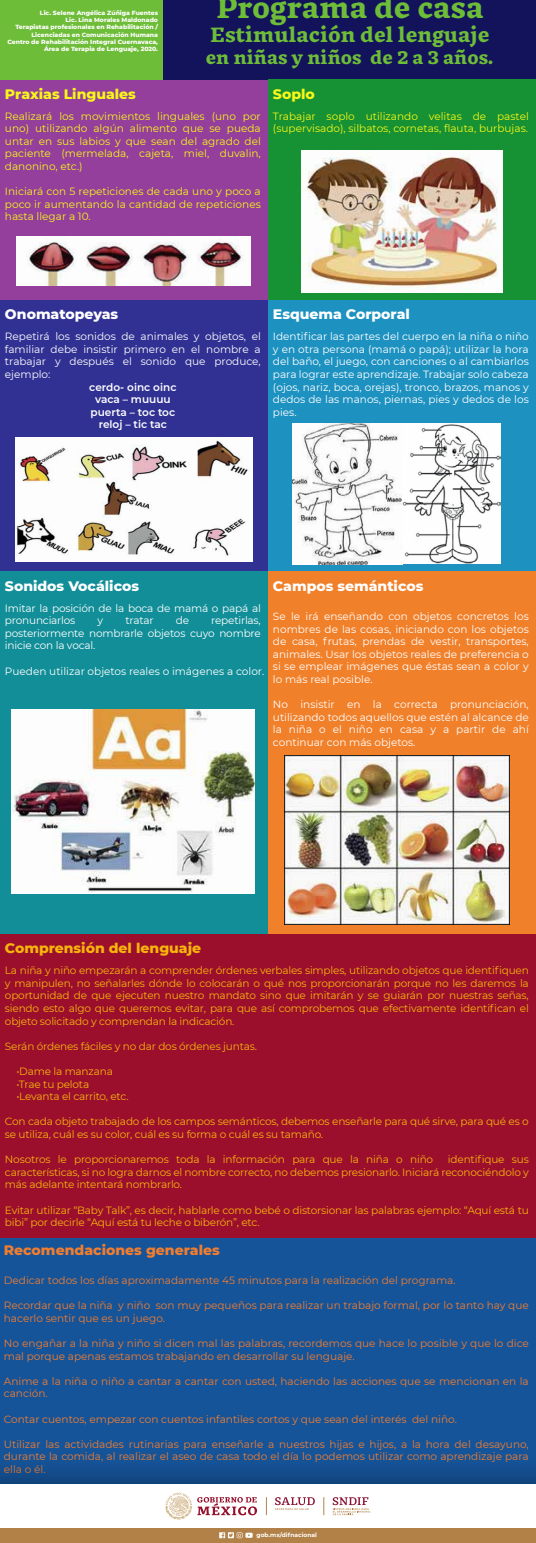
<style>
.page{position:relative;width:536px;height:1543px;background:#fff}
.page>*{position:absolute;margin:0;border:0;box-sizing:border-box;transform-origin:0 0}
.t1{font:900 29.14px "GMX";color:#6ebd38}
.t2{font:900 20.47px "GMX";color:#6ebd38}
.t3{font:900 18.2px "GMX";color:#6ebd38}
.t4{font:800 14px "Montserrat";color:#fff}
.t5{font:800 14px "Montserrat";color:#f17d2f}
.t6{font:800 14px "Montserrat";color:#f6b40c}
.t7{font:800 14px "Montserrat";color:#f7f719}
.t8{font:10.5px/12.6px "Montserrat";letter-spacing:-.02em;color:#f6b40c;text-align:justify}
.t9{font:10.5px/12.6px "Montserrat";color:#fff;text-align:justify}
.t10{font:10.5px/12.6px "Montserrat";color:#f17d2f}
.t11{font:10.5px/12.6px "Montserrat";color:#f7f719;text-align:justify}
.t12{font:10.5px/12.6px "Montserrat";letter-spacing:-.02em;color:#fff}
.t13{font:600 10.5px/12.6px "Montserrat";color:#fff;text-align:center}
.t14{font:800 6.12px/7.4px "Montserrat";color:#fff;text-align:right}
.t15{font:700 5.86px "Montserrat";color:#fff}
</style>
<div class="page">
<div style="left:0;top:79px;width:268px;height:221px;background:#933f9b"></div>
<div style="left:0;top:0;width:163px;height:79px;background:#6ebd38"></div>
<div style="left:163px;top:0;width:373px;height:79px;background:#13135c"></div>
<div style="left:268px;top:79px;width:268px;height:221px;background:#169133"></div>
<img style="left:16px;top:237px;width:235px;height:48px">
<img style="left:301px;top:150px;width:201px;height:142px">
<div style="left:0;top:300px;width:268px;height:271px;background:#303193"></div>
<div style="left:268px;top:300px;width:268px;height:271px;background:#1d92c1"></div>
<div style="left:0;top:571px;width:268px;height:362px;background:#118e98"></div>
<div style="left:268px;top:571px;width:268px;height:362px;background:#f1802a"></div>
<div style="left:0;top:933px;width:535px;height:305px;background:#9b0f2d"></div>
<div style="left:0;top:1238px;width:535px;height:245px;background:#165499"></div>
<img style="left:15px;top:437px;width:237px;height:124px">
<img style="left:292px;top:424px;width:208px;height:140px">
<img style="left:11px;top:709px;width:243px;height:184px">
<img style="left:284px;top:755px;width:225px;height:169px">
<svg style="left:0;top:1470px;width:535px;height:13px"></svg>
<div style="left:0;top:1527px;width:535px;height:15px;background:#b18147"></div>
<svg style="left:219px;top:1532px;width:33px;height:5px"></svg>
<svg style="left:275px;top:1497px;width:40px;height:12px"></svg>
<svg style="left:266px;top:1497px;width:1px;height:17px"></svg>
<svg style="left:323px;top:1497px;width:1px;height:17px"></svg>
<svg style="left:165px;top:1492px;width:92px;height:27px"></svg>
<svg style="left:332px;top:1497px;width:38px;height:17px"></svg>
<p class="t14" style="left:7px;top:9px;width:152px">Lic. Selene Angélica Zúñiga Fuentes<br>Lic. Lina Morales Maldonado<br>Terapistas profesionales en Rehabilitación / Licenciadas en Comunicación Humana<br>Centro de Rehabilitación Integral Cuernavaca, Área de Terapia de Lenguaje, 2020.</p>
<h1 class="t1" style="left:216px;top:-9px;width:269px">Programa de casa</h1>
<h2 class="t2" style="left:210px;top:23px;width:281px">Estimulación del lenguaje</h2>
<h3 class="t3" style="left:206px;top:47px;width:289px">en niñas y niños de 2 a 3 años.</h3>
<h3 class="t7" style="left:5px;top:83px;width:132px">Praxias Linguales</h3>
<p class="t11" style="left:5px;top:109px;width:257px">Realizará los movimientos linguales (uno por uno) utilizando algún alimento que se pueda untar en sus labios y que sean del agrado del paciente (mermelada, cajeta, miel, duvalin, danonino, etc.)</p>
<p class="t11" style="left:5px;top:185px;width:257px">Iniciará con 5 repeticiones de cada uno y poco a poco ir aumentando la cantidad de repeticiones hasta llegar a 10.</p>
<h3 class="t7" style="left:273px;top:83px;width:43px">Soplo</h3>
<p class="t11" style="left:273px;top:109px;width:257px">Trabajar soplo utilizando velitas de pastel (supervisado), silbatos, cornetas, flauta, burbujas.</p>
<h3 class="t4" style="left:5px;top:304px;width:115px">Onomatopeyas</h3>
<p class="t9" style="left:5px;top:330px;width:257px">Repetirá los sonidos de animales y objetos, el familiar debe insistir primero en el nombre a trabajar y después el sonido que produce, ejemplo:</p>
<p class="t13" style="left:89px;top:380px;width:89px">cerdo- oinc oinc vaca – muuuu puerta – toc toc reloj – tic tac</p>
<h3 class="t4" style="left:273px;top:304px;width:138px">Esquema Corporal</h3>
<p class="t9" style="left:273px;top:330px;width:257px">Identificar las partes del cuerpo en la niña o niño y en otra persona (mamá o papá); utilizar la hora del baño, el juego, con canciones o al cambiarlos para lograr este aprendizaje. Trabajar solo cabeza (ojos, nariz, boca, orejas), tronco, brazos, manos y dedos de las manos, piernas, pies y dedos de los pies.</p>
<h3 class="t4" style="left:5px;top:575px;width:135px">Sonidos Vocálicos</h3>
<p class="t12" style="left:5px;top:601px;width:257px">Imitar la posición de la boca de mamá o papá al pronunciarlos</p>
<p class="t9" style="left:5px;top:613px;width:257px;text-indent:206px">repetirlas, posteriormente nombrarle objetos cuyo nombre inicie con la vocal.</p>
<p class="t9" style="left:5px;top:664px;width:261px">Pueden utilizar objetos reales o imágenes a color.</p>
<p class="t9" style="left:97px;top:613px;width:7px">y</p>
<p class="t9" style="left:125px;top:613px;width:30px">tratar</p>
<p class="t9" style="left:176px;top:613px;width:15px">de</p>
<h3 class="t4" style="left:273px;top:575px;width:152px">Campos semánticos</h3>
<p class="t9" style="left:273px;top:609px;width:257px">Se le irá enseñando con objetos concretos los nombres de las cosas, iniciando con los objetos de casa, frutas, prendas de vestir, transportes, animales. Usar los objetos reales de preferencia o si se emplear imágenes que éstas sean a color y lo más real posible.</p>
<p class="t9" style="left:273px;top:697px;width:257px">No insistir en la correcta pronunciación, utilizando todos aquellos que estén al alcance de la niña o el niño en casa y a partir de ahí continuar con más objetos.</p>
<h3 class="t6" style="left:5px;top:937px;width:198px">Comprensión del lenguaje</h3>
<p class="t8" style="left:5px;top:963px;width:525px">La niña y niño empezarán a comprender órdenes verbales simples, utilizando objetos que identifiquen y manipulen, no señalarles dónde lo colocarán o qué nos proporcionarán porque no les daremos la oportunidad de que ejecuten nuestro mandato sino que imitarán y se guiarán por nuestras señas, siendo esto algo que queremos evitar, para que así comprobemos que efectivamente identifican el objeto solicitado y comprendan la indicación.</p>
<p class="t8" style="left:5px;top:1039px;width:253px">Serán órdenes fáciles y no dar dos órdenes juntas.</p>
<p class="t8" style="left:16px;top:1064px;width:98px">•Dame la manzana</p>
<p class="t8" style="left:16px;top:1077px;width:74px">•Trae tu pelota</p>
<p class="t8" style="left:16px;top:1089px;width:114px">•Levanta el carrito, etc.</p>
<p class="t8" style="left:5px;top:1114px;width:525px">Con cada objeto trabajado de los campos semánticos, debemos enseñarle para qué sirve, para qué es o se utiliza, cuál es su color, cuál es su forma o cuál es su tamaño.</p>
<p class="t8" style="left:5px;top:1152px;width:429px">Nosotros le proporcionaremos toda la información para que la niña o niño</p>
<p class="t8" style="left:5px;top:1152px;width:525px;text-indent:443px">identifique sus características, si no logra darnos el nombre correcto, no debemos presionarlo. Iniciará reconociéndolo y más adelante intentará nombrarlo.</p>
<p class="t8" style="left:5px;top:1203px;width:525px">Evitar utilizar “Baby Talk”, es decir, hablarle como bebé o distorsionar las palabras ejemplo: “Aquí está tu bibi” por decirle “Aquí está tu leche o biberón”, etc.</p>
<h3 class="t5" style="left:4px;top:1239px;width:217px">Recomendaciones generales</h3>
<p class="t10" style="left:4px;top:1273px;width:453px">Dedicar todos los días aproximadamente 45 minutos para la realización del programa.</p>
<p class="t10" style="left:4px;top:1298px;width:526px">Recordar que la niña y niño son muy pequeños para realizar un trabajo formal, por lo tanto hay que hacerlo sentir que es un juego.</p>
<p class="t10" style="left:4px;top:1336px;width:526px">No engañar a la niña y niño si dicen mal las palabras, recordemos que hace lo posible y que lo dice mal porque apenas estamos trabajando en desarrollar su lenguaje.</p>
<p class="t10" style="left:4px;top:1374px;width:526px">Anime a la niña o niño a cantar a cantar con usted, haciendo las acciones que se mencionan en la canción.</p>
<p class="t10" style="left:4px;top:1412px;width:454px">Contar cuentos, empezar con cuentos infantiles cortos y que sean del interés del niño.</p>
<p class="t10" style="left:4px;top:1437px;width:526px;text-align:justify">Utilizar las actividades rutinarias para enseñarle a nuestros hijas e hijos, a la hora del desayuno, durante la comida, al realizar el aseo de casa todo el día lo podemos utilizar como aprendizaje para ella o él.</p>
<p class="t15" style="left:256px;top:1530px;width:62px">gob.mx/difnacional</p>
</div>
